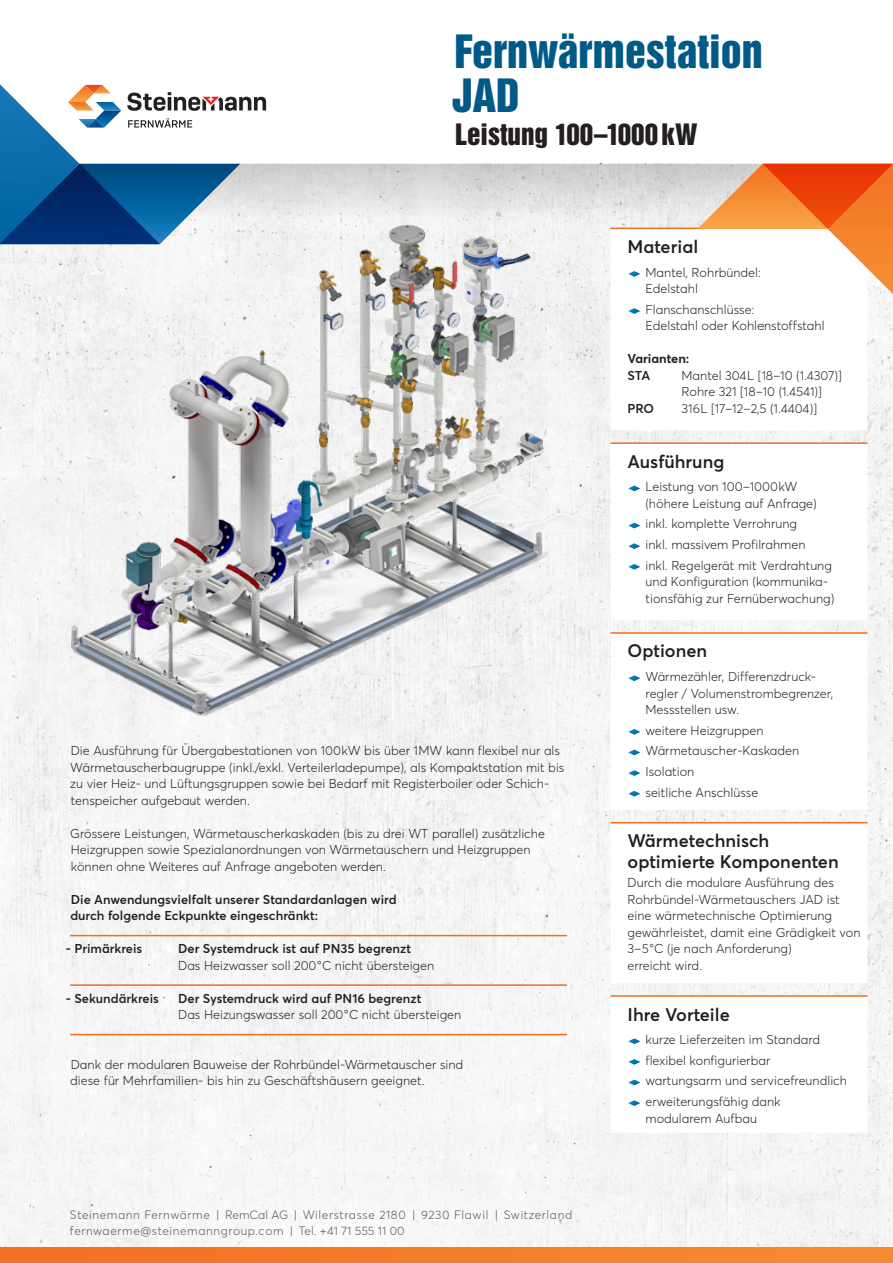
<style>
.page{position:relative;width:893px;height:1263px;background:#fff}
.page>*{position:absolute;margin:0;border:0;box-sizing:border-box;transform-origin:0 0}
.t1{font:42px/43.5px "Helvetica Inserat";color:#005a88}
.t2{font:27px "Helvetica Inserat";color:#231f20}
.t3{font:600 18px/20.7px "Averta Std";color:#231f20}
.t4{font:300 12.75px/16.5px "Averta Std";color:#231f20}
.t5{font:600 12.75px/16.5px "Averta Std";color:#231f20}
.t6{font:700 12.75px "Averta Std";color:#231f20}
.t7{font:300 12px/16.5px "Averta Std";letter-spacing:.05em;color:#57585a}
</style>
<div class="page">
<div style="left:0;top:164px;width:893px;height:1099px;background:#f5f5f5"></div>
<div style="left:0;top:164px;width:893px;height:85px;background:linear-gradient(to bottom,#cfcecd,#f8fafa)"></div>
<div style="left:610px;top:229px;width:257px;height:857px;background:#fff"></div>
<hr style="left:610px;top:995px;width:257px;height:2px;background:#f36e21">
<hr style="left:610px;top:822px;width:257px;height:1px;background:#f36e21">
<hr style="left:610px;top:632px;width:257px;height:2px;background:#f36e21">
<hr style="left:610px;top:442px;width:257px;height:2px;background:#f36e21">
<hr style="left:610px;top:228px;width:257px;height:1px;background:#f36e21">
<svg style="left:628px;top:271px;width:12px;height:6px"></svg>
<svg style="left:628px;top:308px;width:12px;height:6px"></svg>
<svg style="left:628px;top:485px;width:12px;height:6px"></svg>
<svg style="left:628px;top:523px;width:12px;height:5px"></svg>
<svg style="left:628px;top:543px;width:12px;height:6px"></svg>
<svg style="left:628px;top:564px;width:12px;height:6px"></svg>
<svg style="left:628px;top:675px;width:12px;height:6px"></svg>
<svg style="left:628px;top:729px;width:12px;height:6px"></svg>
<svg style="left:628px;top:749px;width:12px;height:6px"></svg>
<svg style="left:628px;top:770px;width:12px;height:6px"></svg>
<svg style="left:628px;top:791px;width:12px;height:5px"></svg>
<svg style="left:628px;top:1038px;width:12px;height:6px"></svg>
<svg style="left:628px;top:1059px;width:12px;height:6px"></svg>
<svg style="left:628px;top:1079px;width:12px;height:6px"></svg>
<svg style="left:628px;top:1100px;width:12px;height:6px"></svg>
<div style="left:0;top:1247px;width:893px;height:16px;background:linear-gradient(to right,#f36f21,#f58b32)"></div>
<hr style="left:70px;top:935px;width:497px;height:1px;background:#f36e21">
<hr style="left:70px;top:984px;width:497px;height:2px;background:#f36e21">
<hr style="left:70px;top:1034px;width:497px;height:1px;background:#f36e21">
<img style="left:18px;top:220px;width:561px;height:502px">
<svg style="left:0;top:84px;width:266px;height:160px"></svg>
<svg style="left:697px;top:164px;width:196px;height:235px"></svg>
<h1 class="t1" style="left:452px;top:31px;width:312px">Fernwärmestation<br>JAD</h1>
<h2 class="t2" style="left:455px;top:118px;width:244px">Leistung 100–1000kW</h2>
<p class="t4" style="left:70px;top:742px;width:496px">Die Ausführung für Übergabestationen von 100 kW bis über 1 MW kann flexibel nur als Wärmetauscherbaugruppe (inkl./exkl. Verteilerladepumpe), als Kompaktstation mit bis zu vier Heiz- und Lüftungsgruppen sowie bei Bedarf mit Registerboiler oder Schich&shy;tenspeicher aufgebaut werden.</p>
<p class="t4" style="left:70px;top:825px;width:476px">Grössere Leistungen, Wärmetauscherkaskaden (bis zu drei WT parallel) zusätzliche<br>Heizgruppen sowie Spezialanordnungen von Wärmetauschern und Heizgruppen können ohne Weiteres auf Anfrage angeboten werden.</p>
<p class="t5" style="left:70px;top:891px;width:328px">Die Anwendungsvielfalt unserer Standardanlagen wird durch folgende Eckpunkte eingeschränkt:</p>
<p class="t5" style="left:66px;top:940px;width:78px">- Primärkreis</p>
<p class="t5" style="left:178px;top:940px;width:234px">Der Systemdruck ist auf PN35 begrenzt</p>
<p class="t4" style="left:178px;top:957px;width:258px">Das Heizwasser soll 200 °C nicht übersteigen</p>
<p class="t5" style="left:66px;top:990px;width:95px">- Sekundärkreis</p>
<p class="t5" style="left:178px;top:990px;width:245px">Der Systemdruck wird auf PN16 begrenzt</p>
<p class="t4" style="left:178px;top:1006px;width:285px">Das Heizungswasser soll 200 °C nicht übersteigen</p>
<p class="t4" style="left:70px;top:1056px;width:395px">Dank der modularen Bauweise der Rohrbündel-Wärmetauscher sind diese für Mehrfamilien- bis hin zu Geschäftshäusern geeignet.</p>
<p class="t7" style="left:70px;top:1206px;width:504px">Steinemann Fernwärme | RemCal AG | Wilerstrasse 2180 | 9230 Flawil | Switzerland fernwaerme@steinemanngroup.com | Tel. + 41 71 555 11 00</p>
<h3 class="t3" style="left:627px;top:236px;width:72px">Material</h3>
<p class="t4" style="left:645px;top:264px;width:117px">Mantel, Rohrbündel:<br>Edelstahl</p>
<p class="t4" style="left:645px;top:301px;width:181px">Flanschanschlüsse:<br>Edelstahl oder Kohlenstoffstahl</p>
<p class="t6" style="left:627px;top:351px;width:63px">Varianten:</p>
<p class="t5" style="left:627px;top:367px;width:24px">STA</p>
<p class="t4" style="left:681px;top:367px;width:162px">Mantel 304 L [18–10 (1.4307)]<br>Rohre 321 [18–10 (1.4541)]</p>
<p class="t5" style="left:627px;top:400px;width:28px">PRO</p>
<p class="t4" style="left:681px;top:400px;width:137px">316 L [17–12–2,5 (1.4404)]</p>
<h3 class="t3" style="left:627px;top:451px;width:98px">Ausführung</h3>
<p class="t4" style="left:645px;top:478px;width:173px">Leistung von 100–1000 kW (höhere Leistung auf Anfrage)</p>
<p class="t4" style="left:645px;top:513px;width:188px;line-height:20.7px">inkl. komplette Verrohrung<br>inkl. massivem Profilrahmen<br>inkl. Regelgerät mit Verdrahtung</p>
<p class="t4" style="left:645px;top:573px;width:190px">und Konfiguration (kommunika&shy;tionsfähig zur Fernüberwachung)</p>
<h3 class="t3" style="left:627px;top:640px;width:81px">Optionen</h3>
<p class="t4" style="left:645px;top:668px;width:189px">Wärmezähler, Differenzdruck&shy;regler / Volumenstrombegrenzer,<br>Messstellen usw.</p>
<p class="t4" style="left:645px;top:720px;width:155px;line-height:20.7px">weitere Heizgruppen<br>Wärmetauscher-Kaskaden<br>Isolation<br>seitliche Anschlüsse</p>
<h3 class="t3" style="left:627px;top:830px;width:213px">Wärmetechnisch optimierte Komponenten</h3>
<p class="t4" style="left:627px;top:874px;width:234px">Durch die modulare Ausführung des<br>Rohrbündel-Wärmetauschers JAD ist eine wärmetechnische Optimierung gewährleistet, damit eine Grädigkeit von<br>3–5 °C (je nach Anforderung)<br>erreicht wird.</p>
<h3 class="t3" style="left:627px;top:1003px;width:104px">Ihre Vorteile</h3>
<p class="t4" style="left:645px;top:1029px;width:203px;line-height:20.7px">kurze Lieferzeiten im Standard flexibel konfigurierbar wartungsarm und servicefreundlich erweiterungsfähig dank</p>
<p class="t4" style="left:645px;top:1110px;width:113px">modularem Aufbau</p>
</div>
